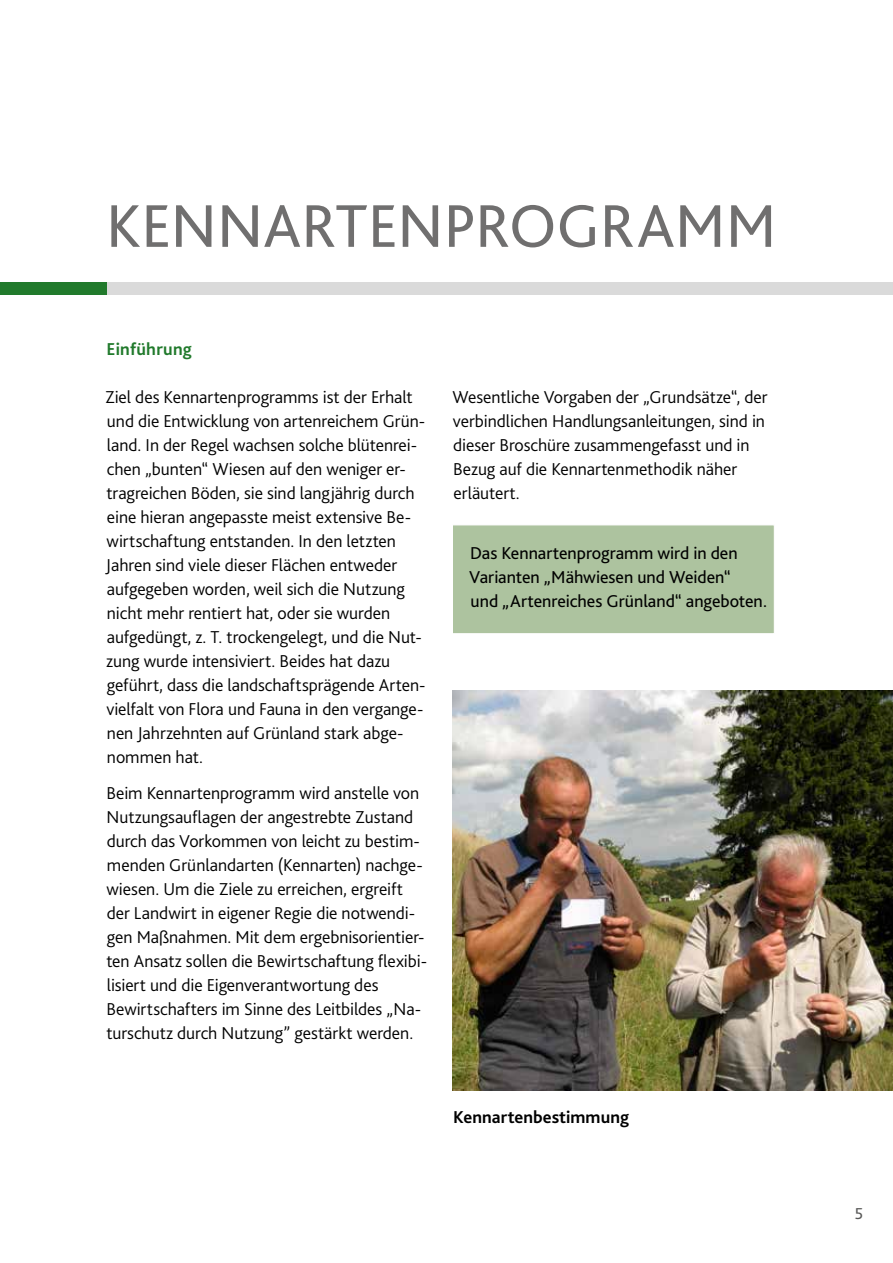
<style>
.page{position:relative;width:893px;height:1263px;background:#fff}
.page>*{position:absolute;margin:0;border:0;box-sizing:border-box;transform-origin:0 0}
.t1{font:63px "Bliss 2";letter-spacing:.005em;color:#706f6f}
.t2{font:300 18px/24px "Bliss 2";letter-spacing:-.005em;color:#000}
.t3{font:18px/24px "Bliss 2";color:#000}
.t4{font:700 18px "Bliss 2";letter-spacing:.005em;color:#000}
.t5{font:700 18px "Bliss 2";letter-spacing:.01em;color:#217a2c}
.t6{font:16.5px "Bliss 2";color:#575756}
</style>
<div class="page">
<img style="left:453px;top:691px;width:440px;height:399px">
<div style="left:453px;top:525px;width:321px;height:109px;background:#adc39f"></div>
<div style="left:106px;top:283px;width:787px;height:12px;background:#dadada"></div>
<div style="left:0;top:283px;width:106px;height:12px;background:#217a2c"></div>
<h1 class="t1" style="left:106px;top:187px;width:672px">Kennartenprogramm</h1>
<p class="t5" style="left:107px;top:338px;width:87px">Einführung</p>
<p class="t2" style="left:105px;top:384px;width:322px">Ziel des Kennartenprogramms ist der Erhalt und die Entwicklung von artenreichem Grün&shy;land. In der Regel wachsen solche blütenrei&shy;chen „bunten“ Wiesen auf den weniger er&shy;tragreichen Böden, sie sind langjährig durch eine hieran angepasste meist extensive Be&shy;wirtschaftung entstanden. In den letzten Jahren sind viele dieser Flächen entweder aufgegeben worden, weil sich die Nutzung nicht mehr rentiert hat, oder sie wurden aufgedüngt, z. T. trockengelegt, und die Nut&shy;zung wurde intensiviert. Beides hat dazu geführt, dass die landschaftsprägende Arten&shy;vielfalt von Flora und Fauna in den vergange&shy;nen Jahrzehnten auf Grünland stark abge&shy;nommen hat.</p>
<p class="t2" style="left:106px;top:780px;width:322px">Beim Kennartenprogramm wird anstelle von Nutzungsauflagen der angestrebte Zustand durch das Vorkommen von leicht zu bestim&shy;menden Grünlandarten (Kennarten) nachge&shy;wiesen. Um die Ziele zu erreichen, ergreift der Landwirt in eigener Regie die notwendi&shy;gen Maßnahmen. Mit dem ergebnisorientier&shy;ten Ansatz sollen die Bewirtschaftung flexibi&shy;lisiert und die Eigenverantwortung des Bewirtschafters im Sinne des Leitbildes „Na&shy;turschutz durch Nutzung” gestärkt werden.</p>
<p class="t2" style="left:452px;top:384px;width:317px">Wesentliche Vorgaben der „Grundsätze“, der verbindlichen Handlungsanleitungen, sind in dieser Broschüre zusammengefasst und in Bezug auf die Kennartenmethodik näher erläutert.</p>
<p class="t3" style="left:469px;top:540px;width:299px">Das Kennartenprogramm wird in den<br>Varianten „M ähwiesen und Weiden“<br>und „Artenreiches Grünland“ angeboten.</p>
<p class="t4" style="left:453px;top:1105px;width:177px">Kennartenbestimmung</p>
<p class="t6" style="left:855px;top:1203px;width:10px">5</p>
</div>
